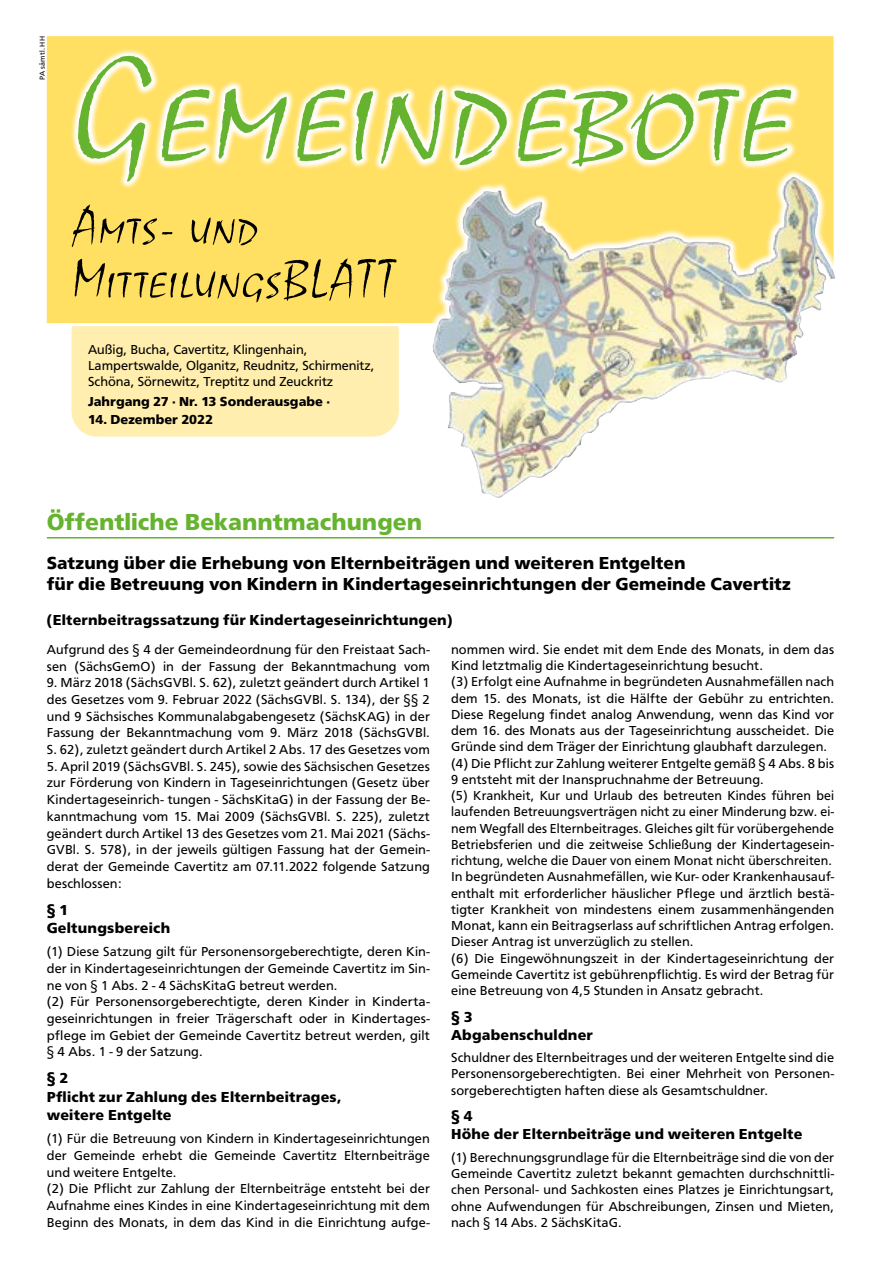
<style>
.page{position:relative;width:881px;height:1263px;background:#fff}
.page>*{position:absolute;margin:0;border:0;box-sizing:border-box;transform-origin:0 0}
.t1{font:300 156.9px "Mistral SCITC";color:#65b32e}
.t2{font:300 55.35px/53.7px "Mistral SCITC";color:#000}
.t3{font:700 24px "Frutus T";color:#65b32e}
.t4{font:700 18px/21.6px "Frutus T";letter-spacing:.005em;color:#000}
.t5{font:700 15px/18.5px "Frutus T";letter-spacing:.01em;color:#000}
.t6{font:13.5px/16.2px "Frutus T";letter-spacing:.01em;color:#000}
.t7{font:700 13.5px "Frutus T";color:#000}
.t8{font:7.5px "Frutus T";letter-spacing:.02em;color:#000}
</style>
<div class="page">
<div style="left:71px;top:307px;width:327px;height:130px;background:#ffeeae;border-radius:26px"></div>
<div style="left:47px;top:36px;width:786px;height:287px;background:#ffe063"></div>
<svg style="left:70px;top:48px;width:729px;height:141px;fill:#ffe169"></svg>
<hr style="left:61px;top:323px;width:346px;height:3px;background:#fff">
<img style="left:425px;top:168px;width:411px;height:330px">
<img style="left:725px;top:178px;width:65px;height:97px">
<hr style="left:47px;top:537px;width:786px;height:1px;background:#65b32e">
<p class="t8" style="left:38px;top:80px;width:45px;rotate:-90deg">PA sämtl. HH</p>
<h1 class="t1" style="left:71px;top:23px;width:722px">Gemeindebote</h1>
<h2 class="t2" style="left:71px;top:199px;width:327px">Amts- und<br>MitteilungsBLATT</h2>
<p class="t6" style="left:88px;top:341px;width:288px">Außig, Bucha, Cavertitz, Klingenhain,<br>Lampertswalde, Olganitz, Reudnitz, Schirmenitz,<br>Schöna, Sörnewitz, Treptitz und Zeuckritz</p>
<p class="t7" style="left:88px;top:393px;width:243px">Jahrgang 27 · Nr. 13 Sonderausgabe ·</p>
<p class="t7" style="left:88px;top:411px;width:126px">14. Dezember 2022</p>
<h3 class="t3" style="left:47px;top:508px;width:376px">Öffentliche Bekanntmachungen</h3>
<h3 class="t4" style="left:47px;top:552px;width:745px">Satzung über die Erhebung von Elternbeiträgen und weiteren Entgelten<br>für die Betreuung von Kindern in Kindertageseinrichtungen der Gemeinde Cavertitz</h3>
<p class="t5" style="left:47px;top:611px;width:407px">(Elternbeitragssatzung für Kindertageseinrichtungen)</p>
<p class="t6" style="left:47px;top:641px;width:384px;line-height:16.6px">Aufgrund des § 4 der Gemeindeordnung für den Freistaat Sach&shy;sen (SächsGemO) in der Fassung der Bekanntmachung vom</p>
<p class="t6" style="left:47px;top:674px;width:384px;line-height:16.6px;text-align:justify">9. März 2018 (SächsGVBl. S. 62), zuletzt geändert durch Artikel 1 des Gesetzes vom 9. Februar 2022 (SächsGVBl. S. 134), der §§ 2 und 9 Sächsisches Kommunalabgabengesetz (SächsKAG) in der Fassung der Bekanntmachung vom 9. März 2018 (SächsGVBl.<br>S. 62), zuletzt geändert durch Artikel 2 Abs. 17 des Gesetzes vom</p>
<p class="t6" style="left:47px;top:758px;width:384px;line-height:16.6px;text-align:justify">5. April 2019 (SächsGVBl. S. 245), sowie des Sächsischen Gesetzes zur Förderung von Kindern in Tageseinrichtungen (Gesetz über Kindertageseinrich- tungen - SächsKitaG) in der Fassung der Be&shy;kanntmachung vom 15. Mai 2009 (SächsGVBl. S. 225), zuletzt geändert durch Artikel 13 des Gesetzes vom 21. Mai 2021 (Sächs-GVBl. S. 578), in der jeweils gültigen Fassung hat der Gemein&shy;derat der Gemeinde Cavertitz am 07.11.2022 folgende Satzung beschlossen:</p>
<p class="t5" style="left:47px;top:900px;width:125px">§ 1<br>Geltungsbereich</p>
<p class="t6" style="left:47px;top:943px;width:384px;line-height:16.6px">(1) Diese Satzung gilt für Personensorgeberechtigte, deren Kin&shy;der in Kindertageseinrichtungen der Gemeinde Cavertitz im Sin&shy;ne von § 1 Abs. 2 - 4 SächsKitaG betreut werden.<br>(2) Für Personensorgeberechtigte, deren Kinder in Kinderta&shy;geseinrichtungen in freier Trägerschaft oder in Kindertages&shy;pflege im Gebiet der Gemeinde Cavertitz betreut werden, gilt § 4 Abs. 1 - 9 der Satzung.</p>
<p class="t5" style="left:47px;top:1069px;width:296px">§ 2<br>Pflicht zur Zahlung des Elternbeitrages, weitere Entgelte</p>
<p class="t6" style="left:47px;top:1130px;width:384px;line-height:16.6px">(1) Für die Betreuung von Kindern in Kindertageseinrichtungen der Gemeinde erhebt die Gemeinde Cavertitz Elternbeiträge und weitere Entgelte.<br>(2) Die Pflicht zur Zahlung der Elternbeiträge entsteht bei der Aufnahme eines Kindes in eine Kindertageseinrichtung mit dem Beginn des Monats, in dem das Kind in die Einrichtung aufge-</p>
<p class="t6" style="left:451px;top:641px;width:384px">nommen wird. Sie endet mit dem Ende des Monats, in dem das Kind letztmalig die Kindertageseinrichtung besucht.<br>(3) Erfolgt eine Aufnahme in begründeten Ausnahmefällen nach dem 15. des Monats, ist die Hälfte der Gebühr zu entrichten.<br>Diese Regelung findet analog Anwendung, wenn das Kind vor dem 16. des Monats aus der Tageseinrichtung ausscheidet. Die Gründe sind dem Träger der Einrichtung glaubhaft darzulegen. (4) Die Pflicht zur Zahlung weiterer Entgelte gemäß § 4 Abs. 8 bis 9 entsteht mit der Inanspruchnahme der Betreuung.<br>(5) Krankheit, Kur und Urlaub des betreuten Kindes führen bei laufenden Betreuungsverträgen nicht zu einer Minderung bzw. ei&shy;nem Wegfall des Elternbeitrages. Gleiches gilt für vorübergehende Betriebsferien und die zeitweise Schließung der Kindertagesein&shy;richtung, welche die Dauer von einem Monat nicht überschreiten.<br>In begründeten Ausnahmefällen, wie Kur- oder Krankenhausauf&shy;enthalt mit erforderlicher häuslicher Pflege und ärztlich bestä&shy;tigter Krankheit von mindestens einem zusammenhängenden Monat, kann ein Beitragserlass auf schriftlichen Antrag erfolgen.<br>Dieser Antrag ist unverzüglich zu stellen.<br>(6) Die Eingewöhnungszeit in der Kindertageseinrichtung der Gemeinde Cavertitz ist gebührenpflichtig. Es wird der Betrag für eine Betreuung von 4,5 Stunden in Ansatz gebracht.</p>
<p class="t5" style="left:451px;top:1007px;width:143px;line-height:18px">§ 3<br>Abgabenschuldner</p>
<p class="t6" style="left:451px;top:1049px;width:384px;text-align:justify">Schuldner des Elternbeitrages und der weiteren Entgelte sind die Personensorgeberechtigten. Bei einer Mehrheit von Personen&shy;sorgeberechtigten haften diese als Gesamtschuldner.</p>
<p class="t5" style="left:451px;top:1107px;width:353px;line-height:18px">§ 4<br>Höhe der Elternbeiträge und weiteren Entgelte</p>
<p class="t6" style="left:451px;top:1149px;width:384px;text-align:justify">(1) Berechnungsgrundlage für die Elternbeiträge sind die von der Gemeinde Cavertitz zuletzt bekannt gemachten durchschnittli&shy;chen Personal- und Sachkosten eines Platzes je Einrichtungsart, ohne Aufwendungen für Abschreibungen, Zinsen und Mieten, nach § 14 Abs. 2 SächsKitaG.</p>
</div>
